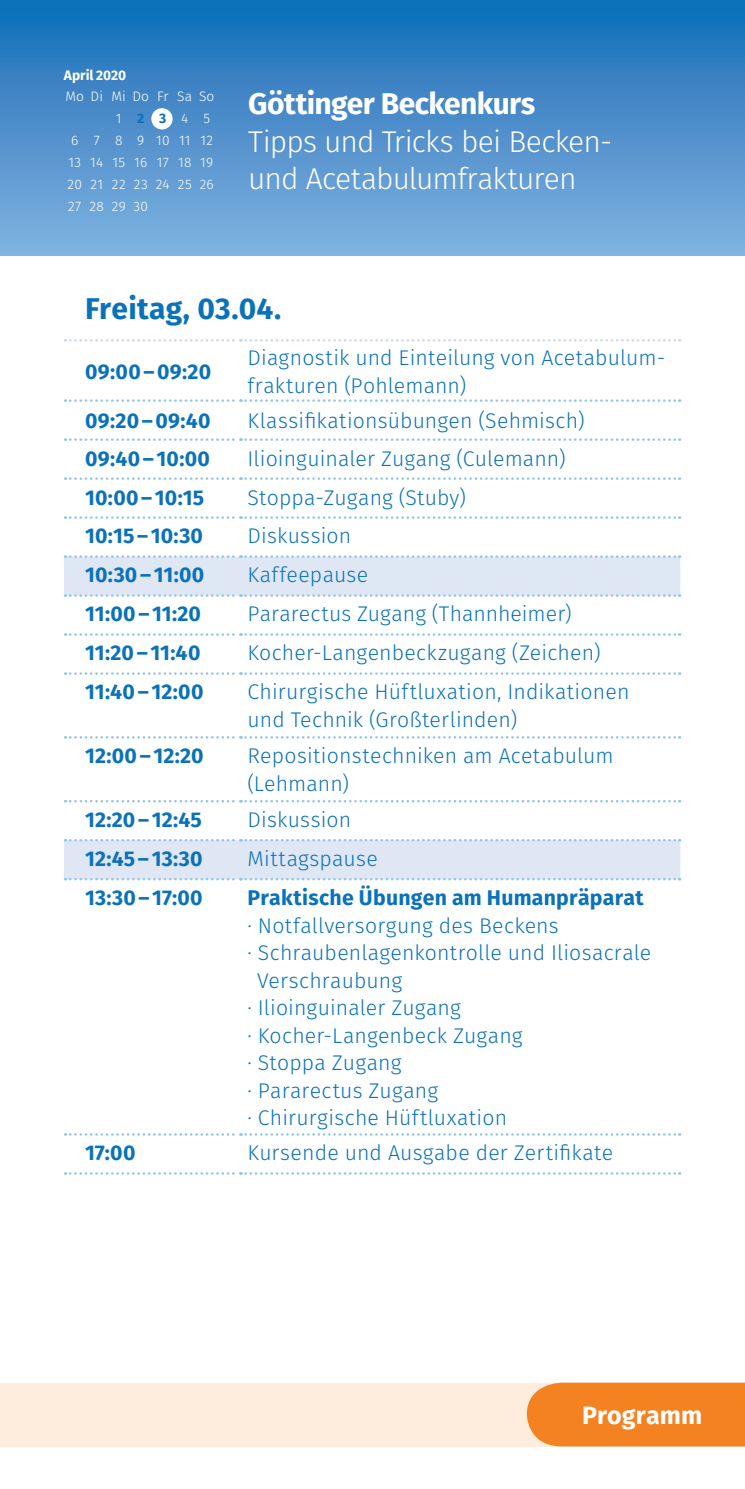
<style>
.page{position:relative;width:745px;height:1489px;background:#fff}
.page>*{position:absolute;margin:0;border:0;box-sizing:border-box;transform-origin:0 0}
.t1{font:300 30px/37.5px "Fira Sans";letter-spacing:-.03em;color:#fff}
.t2{font:700 30px "Fira Sans";letter-spacing:-.02em;color:#fff}
.t3{font:700 30px "Fira Sans";letter-spacing:.005em;color:#0b72ba}
.t4{font:700 25px "Fira Sans";letter-spacing:.005em;color:#fff}
.t5{font:300 21.25px/27.5px "Fira Sans";letter-spacing:.01em;color:#0b72ba}
.t6{font:700 21.25px "Fira Sans";letter-spacing:.01em;color:#0b72ba}
.t7{font:300 13.75px "Fira Sans";letter-spacing:.02em;color:#fff}
.t8{font:300 13.75px "Fira Sans";color:#fff}
.t9{font:300 13.75px "Fira Sans";letter-spacing:.04em;color:#fff}
.t10{font:700 13.75px "Fira Sans";letter-spacing:-.005em;color:#fff}
.s1{font-weight:700;color:#0b72ba}
</style>
<div class="page">
<div style="left:0;top:1382px;width:744px;height:64px;background:#feeddc"></div>
<div style="left:0;top:0;width:744px;height:255px;background:linear-gradient(to bottom,#106db7,#85b2e0)"></div>
<div style="left:526px;top:1382px;width:218px;height:64px;background:#f58220"></div>
<div style="left:151px;top:108px;width:21px;height:21px;background:#fff;border-radius:50%"></div>
<svg style="left:64px;top:556px;width:616px;height:323px"></svg>
<svg style="left:65px;top:339px;width:614px;height:2px"></svg>
<svg style="left:65px;top:399px;width:614px;height:3px"></svg>
<svg style="left:65px;top:438px;width:614px;height:3px"></svg>
<svg style="left:65px;top:477px;width:614px;height:3px"></svg>
<svg style="left:65px;top:555px;width:614px;height:3px"></svg>
<svg style="left:65px;top:594px;width:614px;height:3px"></svg>
<svg style="left:65px;top:633px;width:614px;height:3px"></svg>
<svg style="left:65px;top:672px;width:614px;height:2px"></svg>
<svg style="left:65px;top:736px;width:614px;height:2px"></svg>
<svg style="left:65px;top:800px;width:614px;height:2px"></svg>
<svg style="left:65px;top:839px;width:614px;height:2px"></svg>
<svg style="left:65px;top:877px;width:614px;height:3px;background:#cddff2"></svg>
<svg style="left:65px;top:1133px;width:614px;height:2px"></svg>
<svg style="left:65px;top:1172px;width:614px;height:2px"></svg>
<svg style="left:65px;top:516px;width:614px;height:3px"></svg>
<p class="t10" style="left:64px;top:63px;width:64px">April 2020</p>
<p class="t8" style="left:65px;top:87px;width:150px">Mo Di Mi Do Fr Sa So</p>
<p class="t7" style="left:116px;top:109px;width:96px">1<span class="s1">23</span>45</p>
<p class="t7" style="left:71px;top:131px;width:143px">6 7 8 9 101112</p>
<p class="t7" style="left:68px;top:153px;width:146px">13 14 15 16 17 18 19</p>
<p class="t9" style="left:67px;top:175px;width:148px">20 21 22 23 24 25 26</p>
<p class="t7" style="left:68px;top:197px;width:81px">27 28 29 30</p>
<h1 class="t2" style="left:248px;top:78px;width:288px">Göttinger Beckenkurs</h1>
<h1 class="t1" style="left:248px;top:122px;width:365px">Tipps und Tricks bei Becken&shy;und Acetabulumfrakturen</h1>
<h1 class="t3" style="left:85px;top:283px;width:197px">Freitag, 03.04.</h1>
<p class="t6" style="left:85px;top:353px;width:127px">09:00–09:20</p>
<p class="t5" style="left:247px;top:344px;width:419px">Diagnostik und Einteilung von Acetabulum&shy;frakturen (Pohlemann)</p>
<p class="t6" style="left:85px;top:403px;width:127px">09:20–09:40</p>
<p class="t5" style="left:247px;top:407px;width:338px">Klassifikationsübungen (Sehmisch)</p>
<p class="t6" style="left:85px;top:440px;width:126px">09:40–10:00</p>
<p class="t5" style="left:247px;top:444px;width:319px">Ilioinguinaler Zugang (Culemann)</p>
<p class="t6" style="left:85px;top:479px;width:121px">10:00–10:15</p>
<p class="t5" style="left:247px;top:483px;width:220px">Stoppa-Zugang (Stuby)</p>
<p class="t6" style="left:85px;top:518px;width:119px">10:15–10:30</p>
<p class="t5" style="left:247px;top:522px;width:105px">Diskussion</p>
<p class="t6" style="left:85px;top:557px;width:121px">10:30–11:00</p>
<p class="t5" style="left:247px;top:561px;width:122px">Kaffeepause</p>
<p class="t6" style="left:85px;top:596px;width:117px">11:00–11:20</p>
<p class="t5" style="left:247px;top:600px;width:325px">Pararectus Zugang (Thannheimer)</p>
<p class="t6" style="left:85px;top:635px;width:117px">11:20–11:40</p>
<p class="t5" style="left:247px;top:639px;width:354px">Kocher-Langenbeckzugang (Zeichen)</p>
<p class="t6" style="left:85px;top:674px;width:120px">11:40–12:00</p>
<p class="t5" style="left:247px;top:678px;width:383px">Chirurgische Hüftluxation, Indikationen und Technik (Großterlinden)</p>
<p class="t6" style="left:85px;top:738px;width:120px">12:00–12:20</p>
<p class="t5" style="left:247px;top:742px;width:367px">Repositionstechniken am Acetabulum (Lehmann)</p>
<p class="t6" style="left:85px;top:801px;width:118px">12:20–12:45</p>
<p class="t5" style="left:247px;top:805px;width:105px">Diskussion</p>
<p class="t6" style="left:85px;top:840px;width:119px">12:45–13:30</p>
<p class="t5" style="left:247px;top:844px;width:132px">Mittagspause</p>
<p class="t6" style="left:85px;top:879px;width:119px">13:30–17:00</p>
<p class="t6" style="left:247px;top:879px;width:397px">Praktische Übungen am Humanpräparat</p>
<p class="t5" style="left:247px;top:911px;width:312px">· Notfallversorgung des Beckens</p>
<p class="t5" style="left:247px;top:938px;width:405px">· Schraubenlagenkontrolle und Iliosacrale</p>
<p class="t5" style="left:257px;top:966px;width:146px">Verschraubung</p>
<p class="t5" style="left:247px;top:993px;width:215px">· Ilioinguinaler Zugang</p>
<p class="t5" style="left:247px;top:1021px;width:276px">· Kocher-Langenbeck Zugang</p>
<p class="t5" style="left:247px;top:1048px;width:155px">· Stoppa Zugang</p>
<p class="t5" style="left:247px;top:1076px;width:192px">· Pararectus Zugang</p>
<p class="t5" style="left:247px;top:1103px;width:261px">· Chirurgische Hüftluxation</p>
<p class="t6" style="left:85px;top:1134px;width:52px">17:00</p>
<p class="t5" style="left:247px;top:1138px;width:367px">Kursende und Ausgabe der Zertifikate</p>
<p class="t4" style="left:581px;top:1394px;width:122px">Programm</p>
</div>
